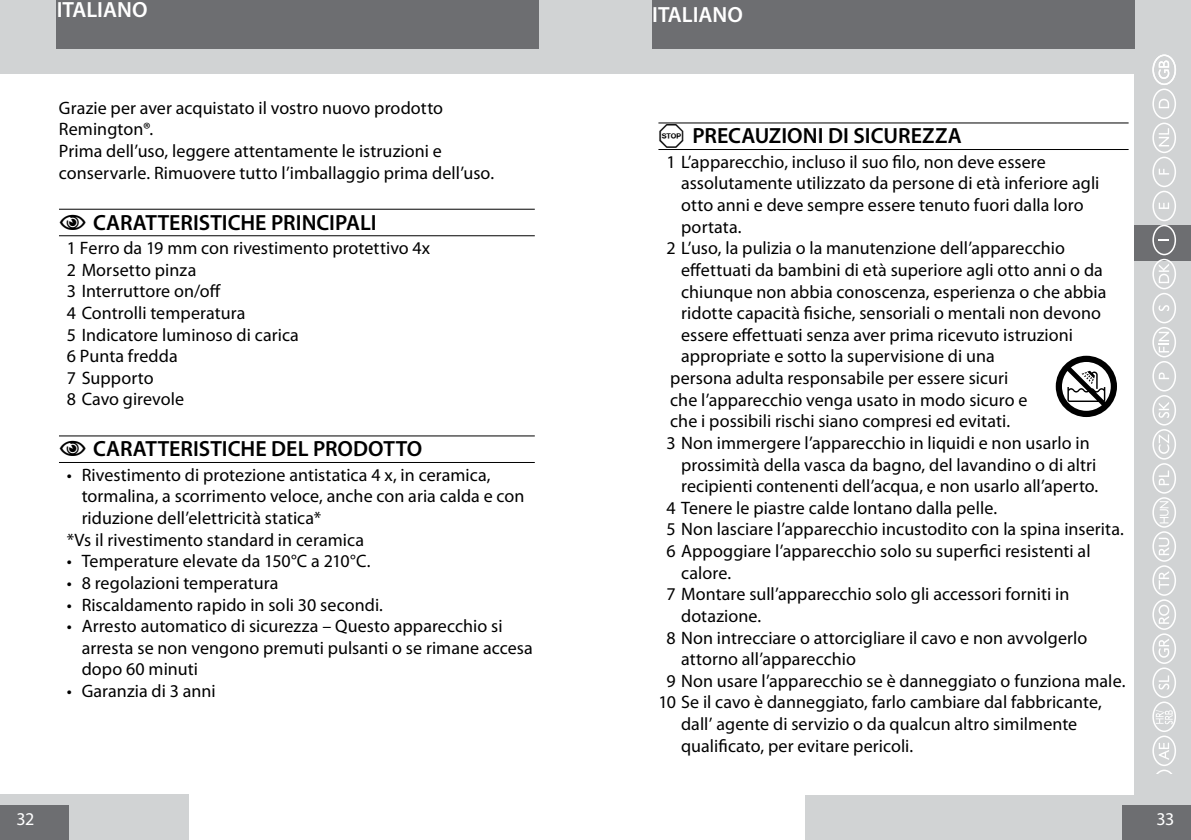
<style>
.page{position:relative;width:1191px;height:840px;background:#fff}
.page>*{position:absolute;margin:0;border:0;box-sizing:border-box;transform-origin:0 0}
.t1{font:600 22px "Myriad Pro";color:#000}
.t2{font:600 22px "Myriad Pro";color:#fff}
.t3{font:18px/21.6px "Myriad Pro";letter-spacing:.005em;color:#000}
.t4{font:18px "Myriad Pro";color:#fff}
.s1{font-family:"Myriad Points";font-weight:400}
</style>
<div class="page">
<div style="left:0;top:0;width:595px;height:74px;background:#d1d3d4"></div>
<div style="left:0;top:794px;width:188px;height:45px;background:#d1d3d4"></div>
<div style="left:805px;top:794px;width:386px;height:45px;background:#d1d3d4"></div>
<div style="left:1123px;top:805px;width:68px;height:34px;background:#6d6e71"></div>
<div style="left:0;top:805px;width:68px;height:34px;background:#6d6e71"></div>
<div style="left:595px;top:0;width:596px;height:74px;background:#d1d3d4"></div>
<div style="left:652px;top:0;width:482px;height:48px;background:#6d6e71"></div>
<div style="left:57px;top:0;width:482px;height:49px;background:#6d6e71"></div>
<div style="left:1134px;top:60px;width:57px;height:741px;background:#d1d3d4"></div>
<div style="left:1134px;top:226px;width:57px;height:35px;background:#6d6e71"></div>
<div style="left:1152px;top:88px;width:24px;height:31px;border:2px solid #fff;border-radius:50%"></div>
<svg style="left:1158px;top:99px;width:11px;height:9px"></svg>
<div style="left:1152px;top:122px;width:24px;height:31px;border:2px solid #fff;border-radius:50%"></div>
<svg style="left:1158px;top:128px;width:11px;height:18px"></svg>
<div style="left:1152px;top:156px;width:24px;height:31px;border:2px solid #fff;border-radius:50%"></div>
<svg style="left:1158px;top:168px;width:11px;height:6px"></svg>
<div style="left:1152px;top:190px;width:24px;height:31px;border:2px solid #fff;border-radius:50%"></div>
<svg style="left:1158px;top:202px;width:11px;height:7px"></svg>
<div style="left:1152px;top:225px;width:24px;height:30px;border:2px solid #fff;border-radius:50%"></div>
<div style="left:1152px;top:259px;width:24px;height:30px;border:2px solid #fff;border-radius:50%"></div>
<svg style="left:1158px;top:263px;width:11px;height:20px"></svg>
<div style="left:1152px;top:293px;width:24px;height:30px;border:2px solid #fff;border-radius:50%"></div>
<svg style="left:1158px;top:305px;width:11px;height:6px"></svg>
<div style="left:1152px;top:327px;width:24px;height:30px;border:2px solid #fff;border-radius:50%"></div>
<svg style="left:1158px;top:331px;width:11px;height:21px"></svg>
<div style="left:1152px;top:361px;width:24px;height:30px;border:2px solid #fff;border-radius:50%"></div>
<svg style="left:1158px;top:372px;width:11px;height:7px"></svg>
<div style="left:1152px;top:395px;width:24px;height:30px;border:2px solid #fff;border-radius:50%"></div>
<svg style="left:1158px;top:402px;width:11px;height:15px"></svg>
<div style="left:1152px;top:429px;width:24px;height:30px;border:2px solid #fff;border-radius:50%"></div>
<svg style="left:1158px;top:434px;width:11px;height:19px"></svg>
<div style="left:1152px;top:463px;width:24px;height:30px;border:2px solid #fff;border-radius:50%"></div>
<svg style="left:1158px;top:470px;width:11px;height:15px"></svg>
<div style="left:1152px;top:497px;width:24px;height:30px;border:2px solid #fff;border-radius:50%"></div>
<svg style="left:1159px;top:501px;width:9px;height:22px"></svg>
<div style="left:1152px;top:531px;width:24px;height:30px;border:2px solid #fff;border-radius:50%"></div>
<svg style="left:1158px;top:537px;width:11px;height:18px"></svg>
<div style="left:1152px;top:565px;width:24px;height:30px;border:2px solid #fff;border-radius:50%"></div>
<svg style="left:1158px;top:571px;width:11px;height:18px"></svg>
<div style="left:1152px;top:599px;width:24px;height:30px;border:2px solid #fff;border-radius:50%"></div>
<svg style="left:1158px;top:605px;width:11px;height:18px"></svg>
<div style="left:1152px;top:633px;width:24px;height:30px;border:2px solid #fff;border-radius:50%"></div>
<svg style="left:1158px;top:639px;width:11px;height:18px"></svg>
<div style="left:1152px;top:667px;width:24px;height:30px;border:2px solid #fff;border-radius:50%"></div>
<svg style="left:1158px;top:675px;width:11px;height:14px"></svg>
<div style="left:1152px;top:735px;width:24px;height:30px;border:2px solid #fff;border-radius:50%"></div>
<svg style="left:1158px;top:742px;width:11px;height:17px"></svg>
<svg style="left:1158px;top:769px;width:12px;height:3px"></svg>
<div style="left:1152px;top:701px;width:24px;height:30px;border:2px solid #fff;border-radius:50%"></div>
<svg style="left:1155px;top:709px;width:17px;height:14px"></svg>
<div style="left:1152px;top:54px;width:24px;height:31px;border:2px solid #fff;border-radius:50%"></div>
<svg style="left:1158px;top:60px;width:11px;height:19px"></svg>
<hr style="left:59px;top:208px;width:476px;height:1px;background:#000">
<hr style="left:59px;top:235px;width:476px;height:1px;background:#000">
<hr style="left:59px;top:435px;width:476px;height:1px;background:#000">
<hr style="left:59px;top:461px;width:476px;height:1px;background:#000">
<hr style="left:658px;top:122px;width:470px;height:1px;background:#000">
<hr style="left:658px;top:149px;width:470px;height:1px;background:#000">
<svg style="left:1055px;top:355px;width:62px;height:62px"></svg>
<p class="t2" style="left:57px;top:-5px;width:92px">ITALIANO</p>
<p class="t3" style="left:59px;top:97px;width:436px">Grazie per aver acquistato il vostro nuovo prodotto Remington®.<br>Prima dell’uso, leggere attentamente le istruzioni e conservarle. Rimuovere tutto l’imballaggio prima dell’uso.</p>
<p class="t1" style="left:59px;top:208px;width:319px"><span class="s1">C</span> CARATTERISTICHE PRINCIPALI</p>
<p class="t3" style="left:67px;top:237px;width:365px">1 Ferro da 19 mm con rivestimento protettivo 4x<br>2 Morsetto pinza<br>3 Interruttore on/off<br>4 Controlli temperatura<br>5 Indicatore luminoso di carica<br>6 Punta fredda<br>7 Supporto<br>8 Cavo girevole</p>
<p class="t1" style="left:59px;top:434px;width:365px"><span class="s1">C</span> CARATTERISTICHE DEL PRODOTTO</p>
<p class="t3" style="left:67px;top:463px;width:425px">• Rivestimento di protezione antistatica 4 x, in ceramica,</p>
<p class="t3" style="left:82px;top:485px;width:444px">tormalina, a scorrimento veloce, anche con aria calda e con</p>
<p class="t3" style="left:82px;top:506px;width:241px">riduzione dell’elettricità statica*</p>
<p class="t3" style="left:67px;top:528px;width:299px">*Vs il rivestimento standard in ceramica</p>
<p class="t3" style="left:67px;top:550px;width:305px">• Temperature elevate da 150°C a 210°C.</p>
<p class="t3" style="left:67px;top:571px;width:213px">• 8 regolazioni temperatura</p>
<p class="t3" style="left:67px;top:593px;width:317px">• Riscaldamento rapido in soli 30 secondi.</p>
<p class="t3" style="left:82px;top:614px;width:453px;text-indent:-15px">• Arresto automatico di sicurezza – Questo apparecchio si arresta se non vengono premuti pulsanti o se rimane accesa dopo 60 minuti</p>
<p class="t3" style="left:67px;top:679px;width:150px">• Garanzia di 3 anni</p>
<p class="t2" style="left:652px;top:1px;width:92px">ITALIANO</p>
<p class="t1" style="left:658px;top:122px;width:305px"><span class="s1">A</span> PRECAUZIONI DI SICUREZZA</p>
<p class="t3" style="left:666px;top:150px;width:381px">1 L’apparecchio, incluso il suo filo, non deve essere</p>
<p class="t3" style="left:681px;top:172px;width:420px">assolutamente utilizzato da persone di età inferiore agli</p>
<p class="t3" style="left:681px;top:194px;width:404px">otto anni e deve sempre essere tenuto fuori dalla loro</p>
<p class="t3" style="left:681px;top:215px;width:62px">portata.</p>
<p class="t3" style="left:666px;top:237px;width:400px">2 L’uso, la pulizia o la manutenzione dell’apparecchio</p>
<p class="t3" style="left:681px;top:258px;width:423px">effettuati da bambini di età superiore agli otto anni o da</p>
<p class="t3" style="left:681px;top:280px;width:427px">chiunque non abbia conoscenza, esperienza o che abbia</p>
<p class="t3" style="left:681px;top:302px;width:421px">ridotte capacità fisiche, sensoriali o mentali non devono</p>
<p class="t3" style="left:681px;top:323px;width:393px">essere effettuati senza aver prima ricevuto istruzioni</p>
<p class="t3" style="left:681px;top:345px;width:315px">appropriate e sotto la supervisione di una</p>
<p class="t3" style="left:670px;top:366px;width:340px">persona adulta responsabile per essere sicuri</p>
<p class="t3" style="left:670px;top:388px;width:359px">che l’apparecchio venga usato in modo sicuro e</p>
<p class="t3" style="left:670px;top:410px;width:341px">che i possibili rischi siano compresi ed evitati.</p>
<p class="t3" style="left:666px;top:431px;width:425px">3 Non immergere l’apparecchio in liquidi e non usarlo in</p>
<p class="t3" style="left:681px;top:453px;width:417px">prossimità della vasca da bagno, del lavandino o di altri</p>
<p class="t3" style="left:681px;top:474px;width:419px">recipienti contenenti dell’acqua, e non usarlo all’aperto.</p>
<p class="t3" style="left:666px;top:496px;width:332px">4 Tenere le piastre calde lontano dalla pelle.</p>
<p class="t3" style="left:666px;top:518px;width:459px">5 Non lasciare l’apparecchio incustodito con la spina inserita.</p>
<p class="t3" style="left:666px;top:539px;width:426px">6 Appoggiare l’apparecchio solo su superfici resistenti al</p>
<p class="t3" style="left:681px;top:561px;width:51px">calore.</p>
<p class="t3" style="left:666px;top:582px;width:404px">7 Montare sull’apparecchio solo gli accessori forniti in</p>
<p class="t3" style="left:681px;top:604px;width:82px">dotazione.</p>
<p class="t3" style="left:666px;top:626px;width:422px">8 Non intrecciare o attorcigliare il cavo e non avvolgerlo</p>
<p class="t3" style="left:681px;top:647px;width:176px">attorno all’apparecchio</p>
<p class="t3" style="left:666px;top:669px;width:460px">9 Non usare l’apparecchio se è danneggiato o funziona male.</p>
<p class="t3" style="left:658px;top:690px;width:445px">10 Se il cavo è danneggiato, farlo cambiare dal fabbricante,</p>
<p class="t3" style="left:681px;top:712px;width:398px">dall’ agente di servizio o da qualcun altro similmente</p>
<p class="t3" style="left:681px;top:734px;width:234px">qualificato, per evitare pericoli.</p>
<p class="t4" style="left:17px;top:807px;width:20px">32</p>
<p class="t4" style="left:1156px;top:807px;width:20px">33</p>
</div>
